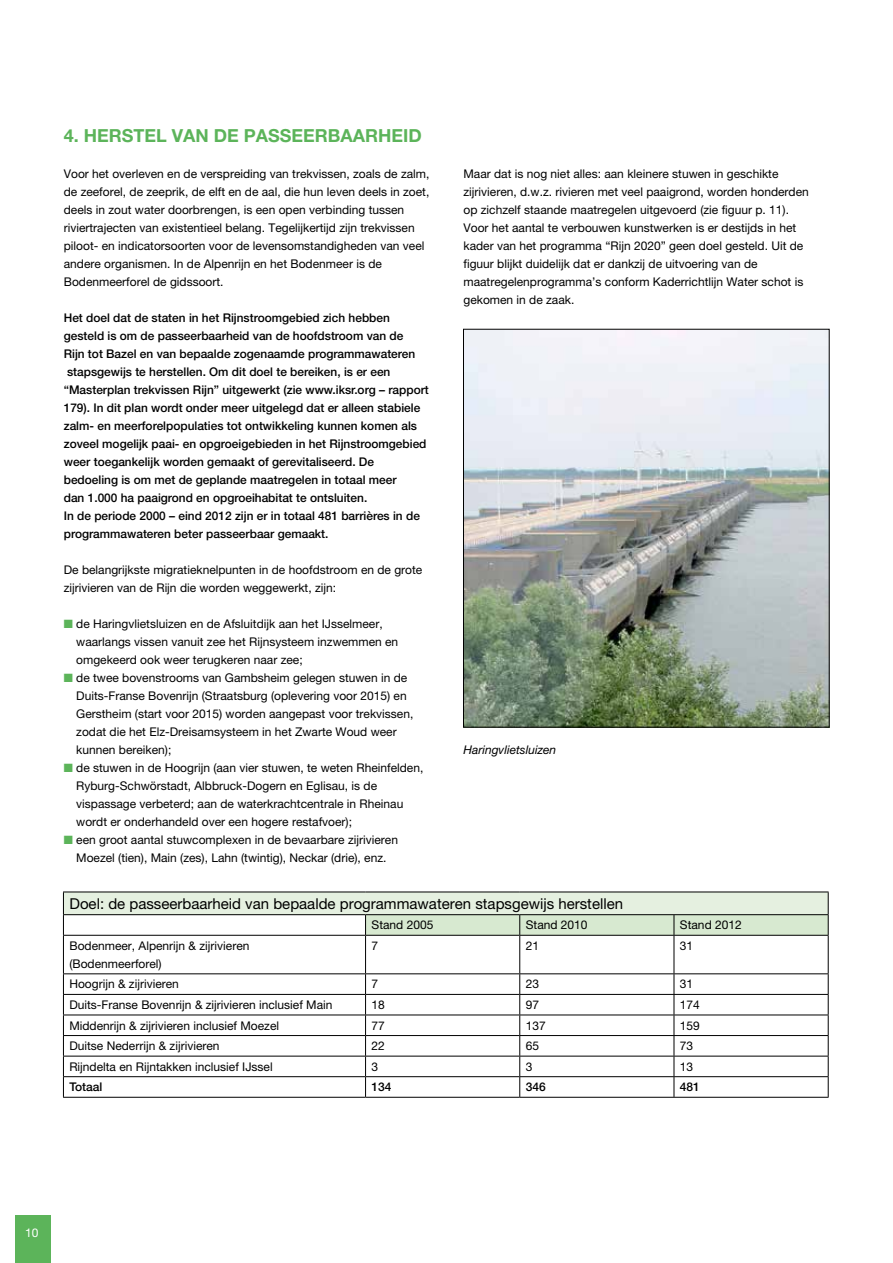
<style>
.page{position:relative;width:893px;height:1263px;background:#fff}
.page>*{position:absolute;margin:0;border:0;box-sizing:border-box;transform-origin:0 0}
.t1{font:700 18px "Helvetica Neue LT Pro";color:#5cb45a}
.t2{font:15px "Helvetica Neue LT Pro";color:#000}
.t3{font:12px/18px "Helvetica Neue LT Pro";color:#000}
.t4{font:500 12px/18px "Helvetica Neue LT Pro";color:#000}
.t5{font:italic 12px "Helvetica Neue LT Pro";color:#000}
.t6{font:12px "Helvetica Neue LT Pro";color:#fff}
.s1{color:#5cb45a}
</style>
<div class="page">
<div style="left:15px;top:1215px;width:35px;height:48px;background:#5cb45a"></div>
<div style="left:63px;top:892px;width:765px;height:23px;background:#e5f0e0"></div>
<hr style="left:63px;top:891px;width:303px;height:1px;background:#000">
<hr style="left:366px;top:891px;width:154px;height:1px;background:#000">
<hr style="left:520px;top:891px;width:154px;height:1px;background:#000">
<hr style="left:674px;top:891px;width:155px;height:1px;background:#000">
<hr style="left:63px;top:914px;width:303px;height:1px;background:#000">
<svg style="left:63px;top:892px;width:1px;height:43px"></svg>
<svg style="left:365px;top:892px;width:464px;height:43px"></svg>
<hr style="left:63px;top:935px;width:303px;height:1px;background:#000">
<hr style="left:63px;top:936px;width:1px;height:37px;background:#000">
<hr style="left:366px;top:935px;width:154px;height:1px;background:#000">
<hr style="left:365px;top:936px;width:1px;height:37px;background:#000">
<hr style="left:520px;top:935px;width:154px;height:1px;background:#000">
<hr style="left:519px;top:936px;width:1px;height:37px;background:#000">
<hr style="left:674px;top:935px;width:155px;height:1px;background:#000">
<hr style="left:674px;top:936px;width:1px;height:37px;background:#000">
<hr style="left:828px;top:936px;width:1px;height:37px;background:#000">
<hr style="left:63px;top:973px;width:303px;height:1px;background:#000">
<hr style="left:366px;top:973px;width:154px;height:1px;background:#000">
<hr style="left:520px;top:973px;width:154px;height:1px;background:#000">
<hr style="left:674px;top:973px;width:155px;height:1px;background:#000">
<hr style="left:63px;top:994px;width:303px;height:1px;background:#000">
<hr style="left:366px;top:994px;width:154px;height:1px;background:#000">
<hr style="left:520px;top:994px;width:154px;height:1px;background:#000">
<hr style="left:674px;top:994px;width:155px;height:1px;background:#000">
<hr style="left:63px;top:1014px;width:303px;height:1px;background:#000">
<hr style="left:366px;top:1014px;width:154px;height:1px;background:#000">
<hr style="left:520px;top:1014px;width:154px;height:1px;background:#000">
<hr style="left:674px;top:1014px;width:155px;height:1px;background:#000">
<hr style="left:63px;top:1035px;width:303px;height:1px;background:#000">
<hr style="left:366px;top:1035px;width:154px;height:1px;background:#000">
<hr style="left:520px;top:1035px;width:154px;height:1px;background:#000">
<hr style="left:674px;top:1035px;width:155px;height:1px;background:#000">
<hr style="left:63px;top:1056px;width:303px;height:1px;background:#000">
<hr style="left:366px;top:1056px;width:154px;height:1px;background:#000">
<hr style="left:520px;top:1056px;width:154px;height:1px;background:#000">
<hr style="left:674px;top:1056px;width:155px;height:1px;background:#000">
<hr style="left:63px;top:1076px;width:303px;height:1px;background:#000">
<svg style="left:63px;top:974px;width:1px;height:123px"></svg>
<hr style="left:366px;top:1076px;width:154px;height:1px;background:#000">
<svg style="left:365px;top:974px;width:1px;height:123px"></svg>
<hr style="left:520px;top:1076px;width:154px;height:1px;background:#000">
<svg style="left:519px;top:974px;width:1px;height:123px"></svg>
<hr style="left:674px;top:1076px;width:155px;height:1px;background:#000">
<svg style="left:674px;top:974px;width:1px;height:123px"></svg>
<svg style="left:828px;top:974px;width:1px;height:123px"></svg>
<hr style="left:63px;top:1097px;width:303px;height:1px;background:#000">
<hr style="left:366px;top:1097px;width:154px;height:1px;background:#000">
<hr style="left:520px;top:1097px;width:154px;height:1px;background:#000">
<hr style="left:674px;top:1097px;width:155px;height:1px;background:#000">
<img style="left:465px;top:331px;width:363px;height:394px">
<div style="left:463px;top:329px;width:367px;height:398px;border:1px solid #000"></div>
<h1 class="t1" style="left:64px;top:125px;width:360px">4. HERSTEL VAN DE PASSEERBAARHEID</h1>
<p class="t3" style="left:64px;top:165px;width:367px">Voor het overleven en de verspreiding van trekvissen, zoals de zalm, de zeeforel, de zeeprik, de elft en de aal, die hun leven deels in zoet, deels in zout water doorbrengen, is een open verbinding tussen riviertrajecten van existentieel belang. Tegelijkertijd zijn trekvissen piloot- en indicatorsoorten voor de levensomstandigheden van veel andere organismen. I n de Alpenrijn en het Bodenmeer is de Bodenmeerforel de gidssoort.</p>
<p class="t4" style="left:64px;top:309px;width:367px">Het doel dat de staten in het Rijnstroomgebied zich hebben gesteld is om de passeerbaarheid van de hoofdstroom van de<br>Rijn tot Bazel en van bepaalde zogenaamde programmawateren stapsgewijs te herstellen. Om dit doel te bereiken, is er een “Masterplan trekvissen Rijn” uitgewerkt (zie www.iksr.org – rapport 179). In dit plan wordt onder meer uitgelegd dat er alleen stabiele zalm- en meerforelpopulaties tot ontwikkeling kunnen komen als zoveel mogelijk paai- en opgroeigebieden in het Rijnstroomgebied weer toegankelijk worden gemaakt of gerevitaliseerd. De bedoeling is om met de geplande maatregelen in totaal meer<br>dan 1.000 ha paaigrond en opgroeihabitat te ontsluiten.<br>In de periode 2000 – eind 2012 zijn er in totaal 481 barrières in de programmawateren beter passeerbaar gemaakt.</p>
<p class="t3" style="left:64px;top:561px;width:360px">De belangrijkste migratieknelpunten in de hoofdstroom en de grote zijrivieren van de Rijn die worden weggewerkt, zijn:</p>
<p class="t3" style="left:76px;top:615px;width:324px;text-indent:-12px"><span class="s1">■</span> de Haringvlietsluizen en de Afsluitdijk aan het IJsselmeer, waarlangs vissen vanuit zee het Rijnsysteem inzwemmen en omgekeerd ook weer terugkeren naar zee;</p>
<p class="t3" style="left:76px;top:669px;width:339px;text-indent:-12px"><span class="s1">■</span> de twee bovenstrooms van Gambsheim gelegen stuwen in de Duits-Franse Bovenrijn (Straatsburg (oplevering voor 2015) en Gerstheim (start voor 2015) worden aangepast voor trekvissen, zodat die het Elz-Dreisamsysteem in het Zwarte Woud weer kunnen bereiken);</p>
<p class="t3" style="left:76px;top:759px;width:349px;text-indent:-12px"><span class="s1">■</span> de stuwen in de Hoogrijn (aan vier stuwen, te weten Rheinfelden, Ryburg-Schwörstadt, Albbruck-Dogern en Eglisau, is de vispassage verbeterd; aan de waterkrachtcentrale in Rheinau wordt er onderhandeld over een hogere restafvoer);</p>
<p class="t3" style="left:64px;top:831px;width:336px;text-align:center"><span class="s1">■</span> een groot aantal stuwcomplexen in de bevaarbare zijrivieren<br>M oezel (tien), M ain (zes), Lahn (twintig), Neckar (drie), enz.</p>
<p class="t3" style="left:463px;top:165px;width:347px">M aar dat is nog niet alles: aan kleinere stuwen in geschikte zijrivieren, d.w.z. rivieren met veel paaigrond, worden honderden op zichzelf staande maatregelen uitgevoerd (zie figuur p. 11).<br>Voor het aantal te verbouwen kunstwerken is er destijds in het kader van het programma “Rijn 2020” geen doel gesteld. Uit de figuur blijkt duidelijk dat er dankzij de uitvoering van de maatregelenprogramma’s conform Kaderrichtlijn Water schot is gekomen in de zaak.</p>
<p class="t5" style="left:463px;top:743px;width:94px">Haringvlietsluizen</p>
<p class="t2" style="left:69px;top:894px;width:555px">Doel: de passeerbaarheid van bepaalde programmawateren stapsgewijs herstellen</p>
<p class="t3" style="left:372px;top:916px;width:63px">Stand 2005</p>
<p class="t3" style="left:526px;top:916px;width:63px">Stand 2010</p>
<p class="t3" style="left:680px;top:916px;width:63px">Stand 2012</p>
<p class="t3" style="left:69px;top:936px;width:181px">Bodenmeer, Alpenrijn &amp; zijrivieren (Bodenmeerforel)</p>
<p class="t3" style="left:372px;top:936px;width:8px">7</p>
<p class="t3" style="left:526px;top:936px;width:15px">21</p>
<p class="t3" style="left:680px;top:936px;width:15px">31</p>
<p class="t3" style="left:69px;top:975px;width:111px">Hoogrijn &amp; zijrivieren</p>
<p class="t3" style="left:372px;top:975px;width:8px">7</p>
<p class="t3" style="left:526px;top:975px;width:15px">23</p>
<p class="t3" style="left:680px;top:975px;width:15px">31</p>
<p class="t3" style="left:69px;top:995px;width:265px">Duits-Franse Bovenrijn &amp; zijrivieren inclusief M ain</p>
<p class="t3" style="left:371px;top:995px;width:15px">18</p>
<p class="t3" style="left:526px;top:995px;width:15px">97</p>
<p class="t3" style="left:680px;top:995px;width:22px">174</p>
<p class="t3" style="left:69px;top:1016px;width:211px">M iddenrijn &amp; zijrivieren inclusief Moezel</p>
<p class="t3" style="left:371px;top:1016px;width:15px">77</p>
<p class="t3" style="left:526px;top:1016px;width:22px">137</p>
<p class="t3" style="left:680px;top:1016px;width:22px">159</p>
<p class="t3" style="left:69px;top:1037px;width:152px">Duitse Nederrijn &amp; zijrivieren</p>
<p class="t3" style="left:371px;top:1037px;width:15px">22</p>
<p class="t3" style="left:526px;top:1037px;width:15px">65</p>
<p class="t3" style="left:680px;top:1037px;width:15px">73</p>
<p class="t3" style="left:69px;top:1057px;width:205px">Rijndelta en Rijntakken inclusief IJssel</p>
<p class="t3" style="left:371px;top:1057px;width:8px">3</p>
<p class="t3" style="left:526px;top:1057px;width:8px">3</p>
<p class="t3" style="left:680px;top:1057px;width:15px">13</p>
<p class="t4" style="left:69px;top:1078px;width:35px">Totaal</p>
<p class="t4" style="left:371px;top:1078px;width:22px">134</p>
<p class="t4" style="left:526px;top:1078px;width:22px">346</p>
<p class="t4" style="left:680px;top:1078px;width:22px">481</p>
<p class="t6" style="left:25px;top:1225px;width:15px">10</p>
</div>
